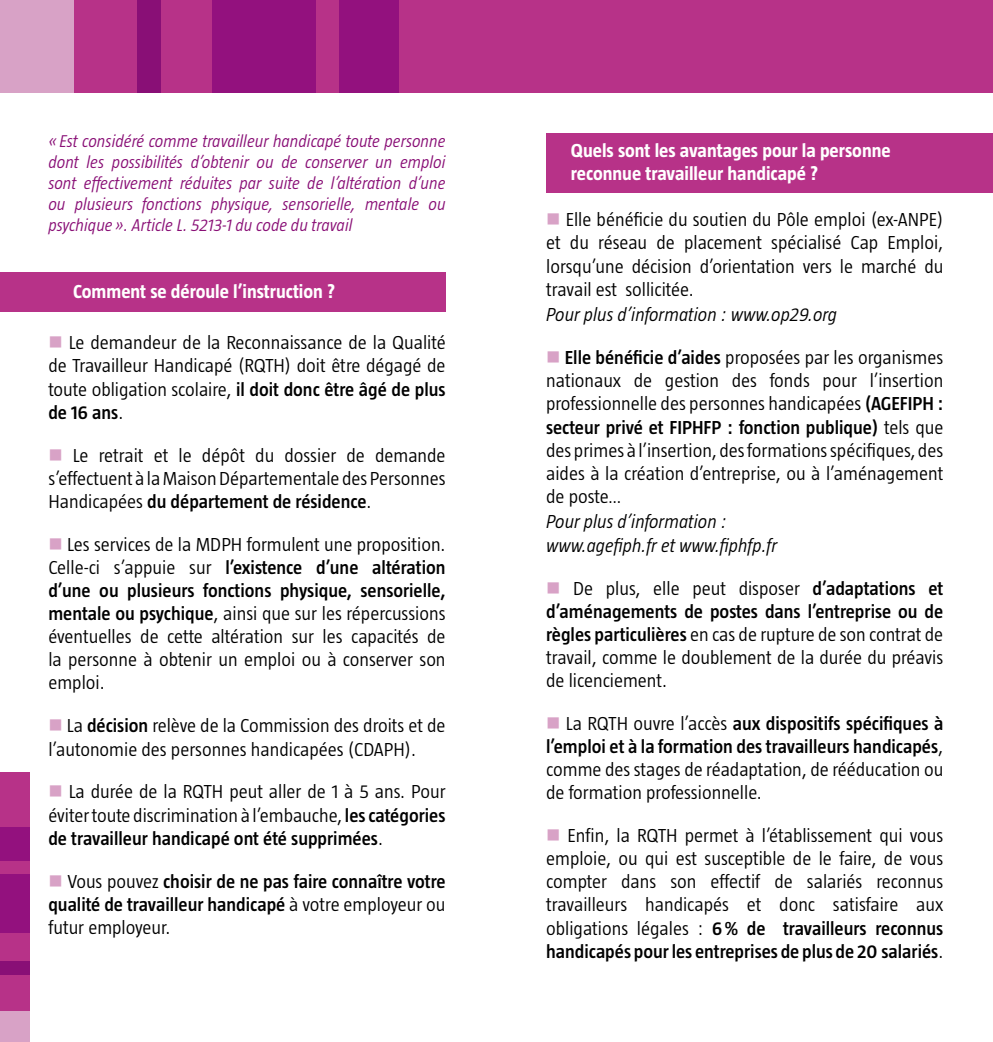
<style>
.page{position:relative;width:993px;height:1042px;background:#fff}
.page>*{position:absolute;margin:0;border:0;box-sizing:border-box;transform-origin:0 0}
.t1{font:300 19.25px/23.1px "Taz";color:#000;text-align:justify}
.t2{font:600 19.25px/23.1px "Taz";color:#000;text-align:justify}
.t3{font:700 19.25px/23.1px "Taz";color:#fff}
.t4{font:italic 300 19.25px/23.1px "Taz";color:#000}
.t5{font:italic 300 17.5px/21px "Taz";color:#890f76;text-align:justify}
.s1{color:#d8a2c6}
.s2{font-weight:600}
.s3{font-weight:300}
</style>
<div class="page">
<div style="left:546px;top:133px;width:446px;height:59px;background:#b73288"></div>
<div style="left:0;top:272px;width:445px;height:39px;background:#b73288"></div>
<div style="left:0;top:860px;width:30px;height:92px;background:#93117e"></div>
<div style="left:0;top:772px;width:30px;height:55px;background:#b73288"></div>
<div style="left:0;top:827px;width:30px;height:35px;background:#93117e"></div>
<div style="left:0;top:933px;width:30px;height:81px;background:#b73288"></div>
<div style="left:0;top:1011px;width:30px;height:31px;background:#d8a2c6"></div>
<div style="left:0;top:861px;width:30px;height:13px;background:#b73288"></div>
<div style="left:0;top:961px;width:30px;height:14px;background:#890f76"></div>
<div style="left:178px;top:0;width:163px;height:93px;background:#93117e"></div>
<div style="left:399px;top:0;width:593px;height:93px;background:#b73288"></div>
<div style="left:337px;top:0;width:62px;height:93px;background:#93117e"></div>
<div style="left:69px;top:0;width:143px;height:93px;background:#b73288"></div>
<div style="left:0;top:0;width:74px;height:93px;background:#d8a2c6"></div>
<div style="left:316px;top:0;width:22px;height:93px;background:#b73288"></div>
<div style="left:138px;top:0;width:23px;height:93px;background:#890f76"></div>
<p class="t5" style="left:48px;top:130px;width:398px">«Est considéré comme travailleur handicapé toute personne dont les possibilités d’obtenir ou de conserver un emploi sont effectivement réduites par suite de l’altération d’une ou plusieurs fonctions physique, sensorielle, mentale ou psychique». Article L. 5213-1 du code du travail</p>
<p class="t3" style="left:73px;top:280px;width:263px">Comment se déroule l’instruction ?</p>
<p class="t1" style="left:48px;top:331px;width:398px"><span class="s1">■</span> Le demandeur de la Reconnaissance de la Qualité de Travailleur Handicapé (RQTH) doit être dégagé de toute obligation scolaire, <span class="s2">il doit donc être âgé de plus de 16 ans</span>.</p>
<p class="t1" style="left:48px;top:443px;width:398px"><span class="s1">■</span> Le retrait et le dépôt du dossier de demande s’effectuent à la Maison Départementale des Personnes Handicapées <span class="s2">du département de résidence</span>.</p>
<p class="t1" style="left:48px;top:532px;width:398px"><span class="s1">■</span> Les services de la MDPH formulent une proposition.<br>Celle-ci s’appuie sur <span class="s2">l’existence d’une altération d’une ou plusieurs fonctions physique, sensorielle, mentale ou psychique</span>, ainsi que sur les répercussions éventuelles de cette altération sur les capacités de la personne à obtenir un emploi ou à conserver son emploi.</p>
<p class="t1" style="left:48px;top:714px;width:398px"><span class="s1">■</span> La <span class="s2">décision</span> relève de la Commission des droits et de l’autonomie des personnes handicapées (CDAPH).</p>
<p class="t1" style="left:48px;top:780px;width:398px"><span class="s1">■</span> La durée de la RQTH peut aller de 1 à 5 ans. Pour éviter toute discrimination à l’embauche, <span class="s2">les catégories de travailleur handicapé ont été supprimées</span>.</p>
<p class="t2" style="left:48px;top:869px;width:398px"><span class="s1">■</span> <span class="s3">Vous pouvez</span> choisir de ne pas faire connaître votre qualité de travailleur handicapé <span class="s3">à votre employeur ou futur employeur.</span></p>
<p class="t3" style="left:570px;top:139px;width:321px">Quels sont les avantages pour la personne reconnue travailleur handicapé ?</p>
<p class="t1" style="left:546px;top:208px;width:398px"><span class="s1">■</span> Elle bénéficie du soutien du Pôle emploi (ex-ANPE) et du réseau de placement spécialisé Cap Emploi, lorsqu’une décision d’orientation vers le marché du travail est sollicitée.</p>
<p class="t4" style="left:546px;top:303px;width:292px">Pour plus d’information : www.op29.org</p>
<p class="t1" style="left:546px;top:346px;width:398px"><span class="s1">■</span> <span class="s2">Elle bénéficie d’aides</span> proposées par les organismes nationaux de gestion des fonds pour l’insertion professionnelle des personnes handicapées <span class="s2">(AGEFIPH : secteur privé et FIPHFP : fonction publique)</span> tels que des primes à l’insertion, des formations spécifiques, des aides à la création d’entreprise, ou à l’aménagement de poste…</p>
<p class="t4" style="left:546px;top:510px;width:232px">Pour plus d’information : www.agefiph.fr et www.fiphfp.fr</p>
<p class="t1" style="left:546px;top:576px;width:398px"><span class="s1">■</span> De plus, elle peut disposer <span class="s2">d’adaptations et d’aménagements de postes dans l’entreprise ou de règles particulières</span> en cas de rupture de son contrat de travail, comme le doublement de la durée du préavis de licenciement.</p>
<p class="t1" style="left:546px;top:711px;width:398px"><span class="s1">■</span> La RQTH ouvre l’accès <span class="s2">aux dispositifs spécifiques à l’emploi et à la formation des travailleurs handicapés</span>, comme des stages de réadaptation, de rééducation ou de formation professionnelle.</p>
<p class="t1" style="left:546px;top:824px;width:398px"><span class="s1">■</span> Enfin, la RQTH permet à l’établissement qui vous emploie, ou qui est susceptible de le faire, de vous compter dans son effectif de salariés reconnus travailleurs handicapés et donc satisfaire aux obligations légales : <span class="s2">6% de travailleurs reconnus handicapés pour les entreprises de plus de 20 salariés</span>.</p>
</div>
